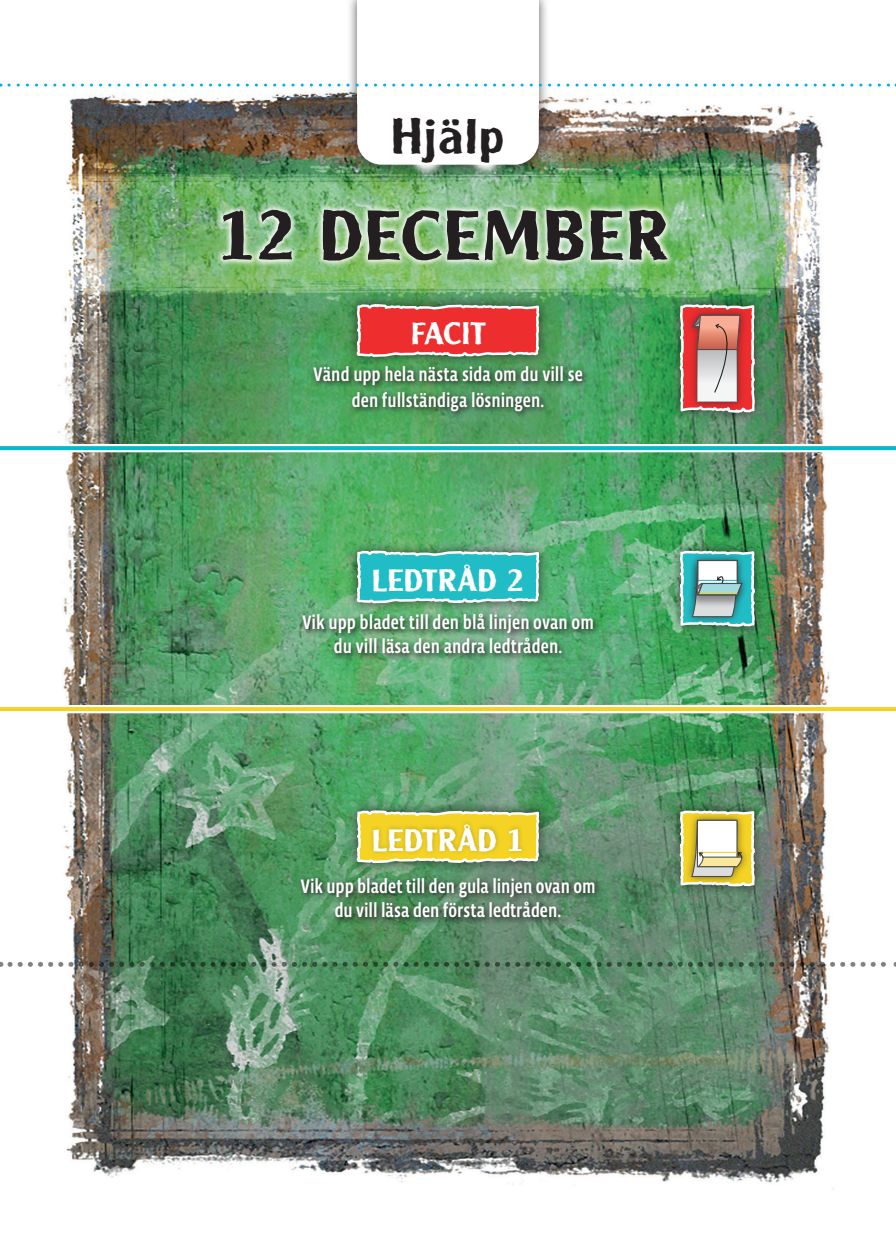
<style>
.page{position:relative;width:896px;height:1248px;background:#fff}
.page>*{position:absolute;margin:0;border:0;box-sizing:border-box;transform-origin:0 0}
.t1{font:700 68px "Clear Gothic Antique";letter-spacing:.035em;color:#231f20}
.t2{font:700 48px "Clear Gothic Antique";letter-spacing:.03em;color:#231f20}
.t3{font:700 30px "Clear Gothic Antique";letter-spacing:.035em;color:#fff}
.t4{font:500 20px/24px "Vista Sans Nar OT";letter-spacing:.005em;color:#fff;text-align:center}
</style>
<div class="page">
<img style="left:0;top:83px;width:834px;height:1106px">
<div style="left:346px;top:0;width:203px;height:175px;background:#231f20;opacity:.75"></div>
<img style="left:10px;top:188px;width:886px;height:817px">
<svg style="left:381px;top:164px;width:135px;height:12px;background:#6c9574"></svg>
<svg style="left:297px;top:873px;width:305px;height:52px;background:#517c5b"></svg>
<svg style="left:299px;top:610px;width:301px;height:51px;background:#5a966b"></svg>
<svg style="left:309px;top:362px;width:281px;height:57px;background:#488c55"></svg>
<svg style="left:215px;top:203px;width:460px;height:65px"></svg>
<img style="left:9px;top:0;width:887px;height:164px">
<h2 class="t2" style="left:391px;top:106px;width:115px">Hjälp</h2>
<p class="t1" style="left:218px;top:194px;width:451px">12 DECEMBER</p>
<h3 class="t3" style="left:411px;top:315px;width:75px">FACIT</h3>
<p class="t4" style="left:313px;top:362px;width:271px;line-height:26px">Vänd upp hela nästa sida om du vill se den fullständiga lösningen.</p>
<h3 class="t3" style="left:372px;top:561px;width:153px">LEDTRÅD 2</h3>
<p class="t4" style="left:302px;top:611px;width:293px">Vik upp bladet till den blå linjen ovan om du vill läsa den andra ledtråden.</p>
<h3 class="t3" style="left:372px;top:821px;width:153px">LEDTRÅD 1</h3>
<p class="t4" style="left:300px;top:874px;width:297px">Vik upp bladet till den gula linjen ovan om du vill läsa den första ledtråden.</p>
</div>
